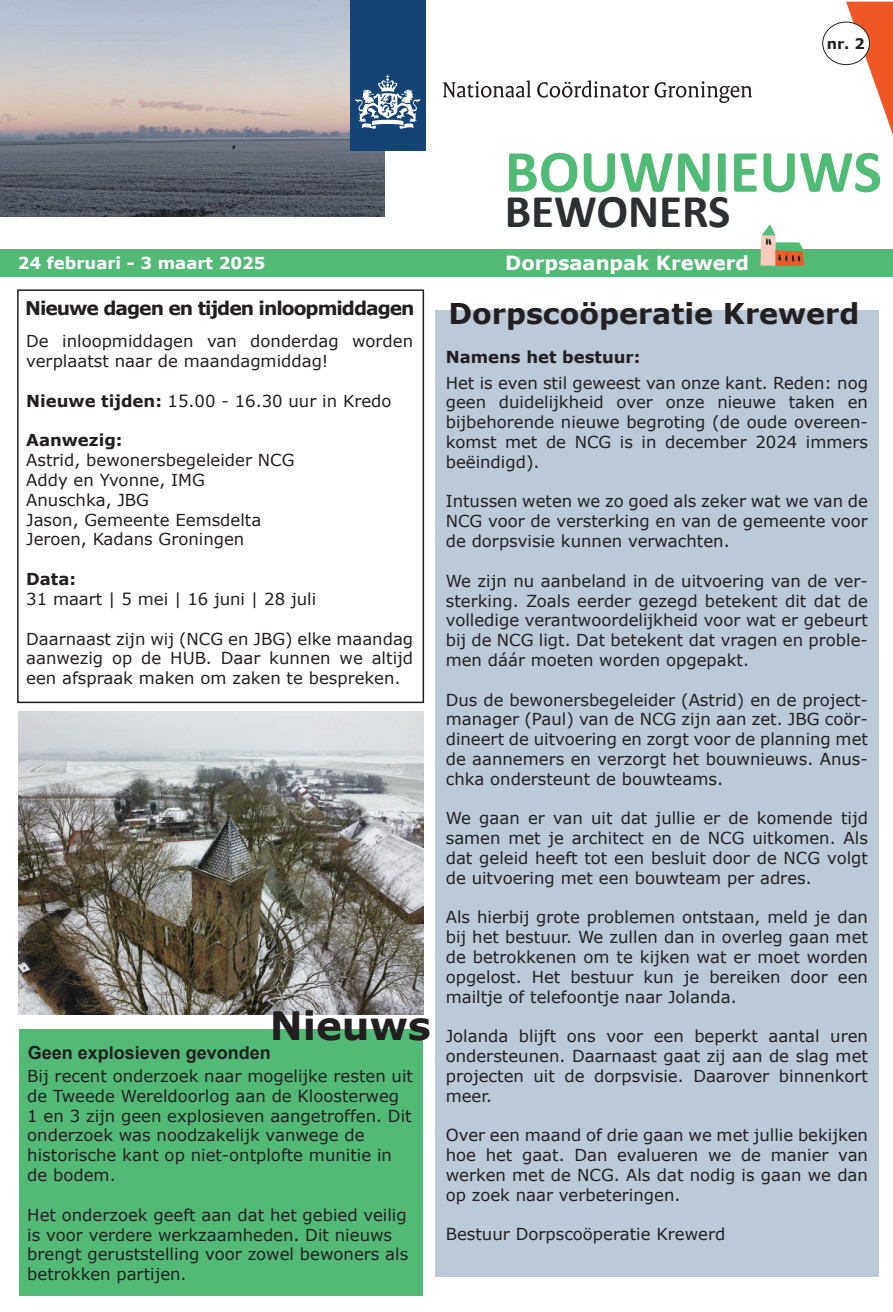
<style>
.page{position:relative;width:893px;height:1312px;background:#fff}
.page>*{position:absolute;margin:0;border:0;box-sizing:border-box;transform-origin:0 0}
.t1{font:700 60.45px "Calibri";color:#4fbb75}
.t2{font:700 47.1px "Calibri";color:#2d3032}
.t3{font:700 39px "Verdana";color:#231f20}
.t4{font:700 19.5px "Verdana";color:#fff}
.t5{font:700 18.75px "Verdana";letter-spacing:-.055em;color:#231f20}
.t6{font:700 18px "Arial";color:#231f20}
.t7{font:16.5px/19.8px "Verdana";color:#231f20;text-align:justify}
.t8{font:700 16.5px "Verdana";color:#231f20}
.t9{font:700 16.5px "Verdana";color:#fff}
.t10{font:700 14.55px "Verdana";color:#231f20}
.s1{font-size:28.65px}
.s2{font-weight:700}
</style>
<div class="page">
<div style="left:1px;top:249px;width:892px;height:28px;background:#53ba76"></div>
<svg style="left:760px;top:224px;width:44px;height:42px"></svg>
<div style="left:19px;top:1028px;width:403px;height:266px;background:#53ba76"></div>
<img style="left:0;top:0;width:384px;height:216px">
<div style="left:350px;top:0;width:75px;height:150px;background:#154374"></div>
<svg style="left:355px;top:75px;width:65px;height:54px"></svg>
<svg style="left:443px;top:80px;width:88px;height:18px"></svg>
<svg style="left:537px;top:80px;width:215px;height:23px"></svg>
<div style="left:435px;top:310px;width:444px;height:966px;background:#bcc9d7"></div>
<div style="left:17px;top:289px;width:407px;height:414px;background:#fff;border:2px solid #231f20"></div>
<svg style="left:846px;top:2px;width:47px;height:133px"></svg>
<div style="left:823px;top:22px;width:46px;height:43px;background:#fff;border-radius:50%"></div>
<div style="left:822px;top:22px;width:48px;height:43px;border:1px solid #231f20;border-radius:50%"></div>
<img style="left:19px;top:711px;width:404px;height:303px">
<p class="t10" style="left:827px;top:33px;width:40px">nr. 2</p>
<h1 class="t1" style="left:505px;top:129px;width:379px">BOUWNIEUWS</h1>
<h2 class="t2" style="left:505px;top:178px;width:227px">BEWONERS</h2>
<p class="t9" style="left:18px;top:251px;width:249px">24 februari - 3 maart 2025</p>
<p class="t4" style="left:505px;top:249px;width:245px">Dorpsaanpak Krewerd</p>
<p class="t5" style="left:25px;top:294px;width:836px">Nieuwe dagen en tijden inloopmiddagen <span class="s1">Dorpscoöperatie Krewerd</span></p>
<p class="t8" style="left:446px;top:345px;width:196px">Namens het bestuur:</p>
<p class="t7" style="left:446px;top:372px;width:424px">Het is even stil geweest van onze kant. Reden: nog geen duidelijkheid over onze nieuwe taken en bijbehorende nieuwe begroting (de oude overeen&shy;komst met de NCG is in december 2024 immers beëindigd).</p>
<p class="t7" style="left:446px;top:491px;width:424px">Intussen weten we zo goed als zeker wat we van de NCG voor de versterking en van de gemeente voor de dorpsvisie kunnen verwachten.</p>
<p class="t7" style="left:446px;top:570px;width:424px">We zijn nu aanbeland in de uitvoering van de ver&shy;sterking. Zoals eerder gezegd betekent dit dat de volledige verantwoordelijkheid voor wat er gebeurt bij de NCG ligt. Dat betekent dat vragen en proble&shy;men dáár moeten worden opgepakt.</p>
<p class="t7" style="left:446px;top:689px;width:424px">Dus de bewonersbegeleider (Astrid) en de project&shy;manager (Paul) van de NCG zijn aan zet. JBG coör&shy;dineert de uitvoering en zorgt voor de planning met de aannemers en verzorgt het bouwnieuws. Anus&shy;chka ondersteunt de bouwteams.</p>
<p class="t7" style="left:446px;top:808px;width:424px">We gaan er van uit dat jullie er de komende tijd samen met je architect en de NCG uitkomen. Als dat geleid heeft tot een besluit door de NCG volgt de uitvoering met een bouwteam per adres.</p>
<p class="t7" style="left:446px;top:907px;width:424px">Als hierbij grote problemen ontstaan, meld je dan bij het bestuur. We zullen dan in overleg gaan met de betrokkenen om te kijken wat er moet worden opgelost. Het bestuur kun je bereiken door een mailtje of telefoontje naar Jolanda.</p>
<p class="t7" style="left:446px;top:1026px;width:424px">Jolanda blijft ons voor een beperkt aantal uren ondersteunen. Daarnaast gaat zij aan de slag met projecten uit de dorpsvisie. Daarover binnenkort meer.</p>
<p class="t7" style="left:446px;top:1125px;width:424px">Over een maand of drie gaan we met jullie bekijken hoe het gaat. Dan evalueren we de manier van werken met de NCG. Als dat nodig is gaan we dan op zoek naar verbeteringen.</p>
<p class="t7" style="left:446px;top:1224px;width:281px">Bestuur Dorpscoöperatie Krewerd</p>
<p class="t7" style="left:26px;top:331px;width:388px">De inloopmiddagen van donderdag worden verplaatst naar de maandagmiddag!</p>
<p class="t7" style="left:26px;top:390px;width:367px"><span class="s2">Nieuwe tijden:</span> 15.00 - 16.30 uur in Kredo</p>
<p class="t8" style="left:26px;top:428px;width:98px">Aanwezig:</p>
<p class="t7" style="left:26px;top:450px;width:270px;text-align:left">Astrid, bewonersbegeleider NCG<br>Addy en Yvonne, IMG<br>Anuschka, JBG<br>Jason, Gemeente Eemsdelta<br>Jeroen, Kadans Groningen</p>
<p class="t8" style="left:26px;top:567px;width:51px">Data:</p>
<p class="t7" style="left:26px;top:588px;width:291px">31 maart | 5 mei | 16 juni | 28 juli</p>
<p class="t7" style="left:26px;top:628px;width:388px">Daarnaast zijn wij (NCG en JBG) elke maandag aanwezig op de HUB. Daar kunnen we altijd een afspraak maken om zaken te bespreken.</p>
<h3 class="t3" style="left:270px;top:997px;width:163px">Nieuws</h3>
<p class="t6" style="left:28px;top:1040px;width:245px">Geen explosieven gevonden</p>
<p class="t7" style="left:27px;top:1065px;width:387px;text-align:left">Bij recent onderzoek naar mogelijke resten uit de Tweede Wereldoorlog aan de Kloosterweg 1 en 3 zijn geen explosieven aangetroffen. Dit onderzoek was noodzakelijk vanwege de historische kant op niet-ontplofte munitie in de bodem.</p>
<p class="t7" style="left:27px;top:1204px;width:383px;text-align:left">Het onderzoek geeft aan dat het gebied veilig is voor verdere werkzaamheden. Dit nieuws brengt geruststelling voor zowel bewoners als betrokken partijen.</p>
</div>
